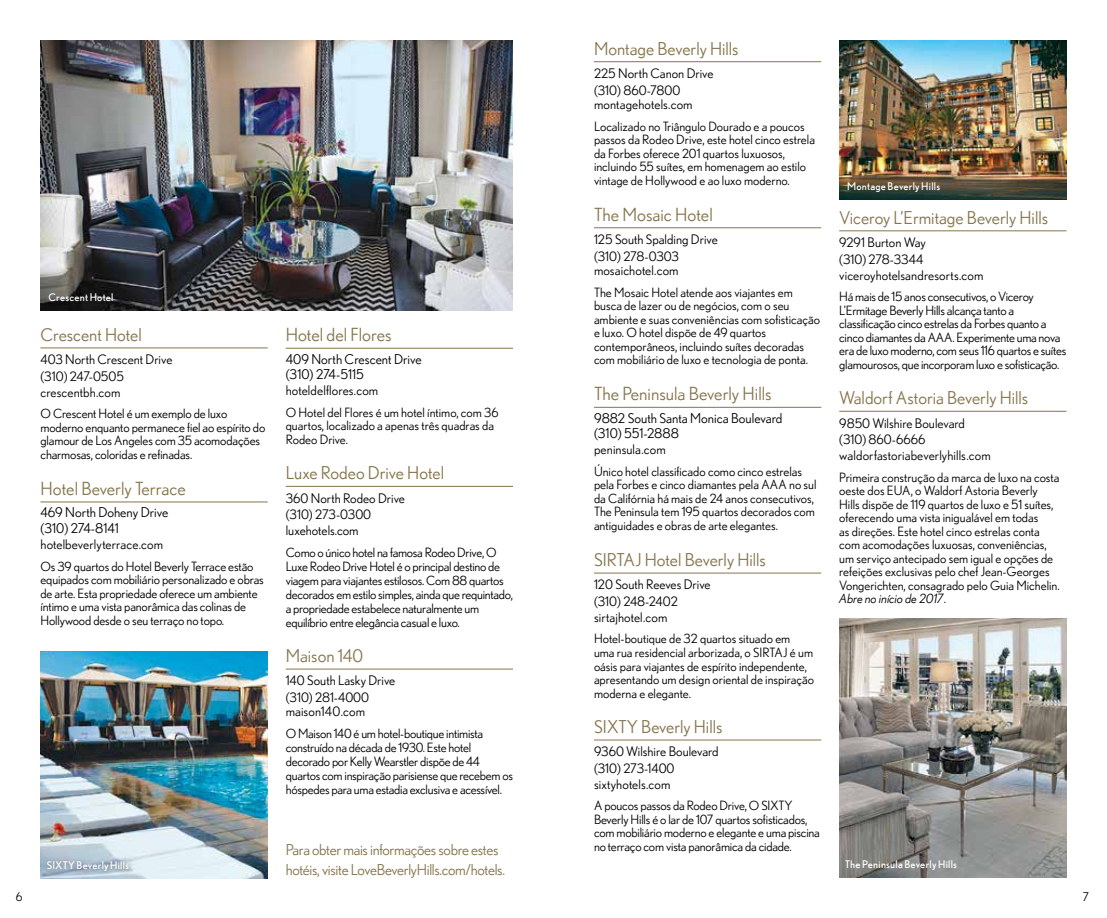
<style>
.page{position:relative;width:1107px;height:918px;background:#fff}
.page>*{position:absolute;margin:0;border:0;box-sizing:border-box;transform-origin:0 0}
.t1{font:18px "Nobel";color:#86754d}
.t2{font:17.7px "Nobel";color:#86754d}
.t3{font:15px/19.6px "Nobel";letter-spacing:-.02em;color:#86754d}
.t4{font:13.5px/15.8px "Nobel";color:#000}
.t5{font:13.2px/16.2px "Nobel";color:#000}
.t6{font:12.75px/13.5px "Nobel";letter-spacing:-.01em;color:#000}
.t7{font:12px "Nobel";color:#000}
.t8{font:10.5px "Nobel";letter-spacing:.02em;color:#fff}
.s1{font-style:italic}
</style>
<div class="page">
<img style="left:40px;top:40px;width:473px;height:270px">
<img style="left:839px;top:40px;width:227px;height:159px">
<img style="left:40px;top:652px;width:227px;height:227px">
<img style="left:839px;top:618px;width:227px;height:260px">
<hr style="left:40px;top:348px;width:228px;height:1px;background:#86754d">
<hr style="left:40px;top:502px;width:228px;height:1px;background:#86754d">
<hr style="left:286px;top:348px;width:227px;height:1px;background:#86754d">
<hr style="left:286px;top:486px;width:227px;height:1px;background:#86754d">
<hr style="left:286px;top:669px;width:227px;height:1px;background:#86754d">
<hr style="left:594px;top:61px;width:227px;height:1px;background:#86754d">
<hr style="left:594px;top:227px;width:227px;height:1px;background:#86754d">
<hr style="left:594px;top:407px;width:227px;height:1px;background:#86754d">
<hr style="left:594px;top:573px;width:227px;height:1px;background:#86754d">
<hr style="left:594px;top:740px;width:227px;height:1px;background:#86754d">
<hr style="left:839px;top:230px;width:227px;height:1px;background:#86754d">
<hr style="left:839px;top:411px;width:227px;height:1px;background:#86754d">
<div style="left:42px;top:856px;width:92px;height:21px;background:#000;opacity:.53"></div>
<h2 class="t2" style="left:594px;top:38px;width:146px">Montage Beverly Hills</h2>
<p class="t5" style="left:594px;top:65px;width:121px;line-height:16.6px">225 North Canon Drive (310) 860-7800</p>
<p class="t5" style="left:594px;top:96px;width:100px">montagehotels.com</p>
<p class="t6" style="left:594px;top:119px;width:222px">Localizado no Triângulo Dourado e a poucos passos da Rodeo Drive, este hotel cinco estrela da Forbes oferece 201 quartos luxuosos, incluindo 55 suítes, em homenagem ao estilo vintage de Hollywood e ao luxo moderno.</p>
<h1 class="t1" style="left:594px;top:204px;width:120px">The Mosaic Hotel</h1>
<p class="t5" style="left:594px;top:231px;width:125px;line-height:16.6px">125 South Spalding Drive (310) 278-0303</p>
<p class="t5" style="left:594px;top:262px;width:86px">mosaichotel.com</p>
<p class="t6" style="left:594px;top:285px;width:227px">The Mosaic Hotel atende aos viajantes em busca de lazer ou de negócios, com o seu ambiente e suas conveniências com sofisticação e luxo. O hotel dispõe de 49 quartos contemporâneos, incluindo suítes decoradas com mobiliário de luxo e tecnologia de ponta.</p>
<h1 class="t1" style="left:594px;top:383px;width:179px">The Peninsula Beverly Hills</h1>
<p class="t4" style="left:594px;top:410px;width:190px">9882 South Santa Monica Boulevard (310) 551-2888</p>
<p class="t5" style="left:594px;top:441px;width:73px">peninsula.com</p>
<p class="t6" style="left:594px;top:464px;width:224px">Único hotel classificado como cinco estrelas pela Forbes e cinco diamantes pela AAA no sul da Califórnia há mais de 24 anos consecutivos, The Peninsula tem 195 quartos decorados com antiguidades e obras de arte elegantes.</p>
<h2 class="t2" style="left:594px;top:550px;width:173px">SIRTAJ Hotel Beverly Hills</h2>
<p class="t5" style="left:594px;top:576px;width:118px">120 South Reeves Drive (310) 248-2402 sirtajhotel.com</p>
<p class="t6" style="left:594px;top:632px;width:222px">Hotel-boutique de 32 quartos situado em uma rua residencial arborizada, o SIRTAJ é um oásis para viajantes de espírito independente, apresentando um design oriental de inspiração moderna e elegante.</p>
<h2 class="t2" style="left:594px;top:716px;width:130px">SIXTY Beverly Hills</h2>
<p class="t5" style="left:594px;top:743px;width:126px">9360 Wilshire Boulevard (310) 273-1400 sixtyhotels.com</p>
<p class="t6" style="left:594px;top:799px;width:227px">A poucos passos da Rodeo Drive, O SIXTY Beverly Hills é o lar de 107 quartos sofisticados, com mobiliário moderno e elegante e uma piscina no terraço com vista panorâmica da cidade.</p>
<p class="t8" style="left:847px;top:181px;width:95px">Montage Beverly Hills</p>
<h2 class="t2" style="left:839px;top:207px;width:210px">Viceroy L’Ermitage Beverly Hills</h2>
<p class="t5" style="left:839px;top:234px;width:146px">9291 Burton Way<br>(310) 278-3344 viceroyhotelsandresorts.com</p>
<p class="t6" style="left:839px;top:290px;width:229px">Há mais de 15 anos consecutivos, o Viceroy L'Ermitage Beverly Hills alcança tanto a classificação cinco estrelas da Forbes quanto a cinco diamantes da AAA. Experimente uma nova era de luxo moderno, com seus 116 quartos e suítes glamourosos, que incorporam luxo e sofisticação.</p>
<h2 class="t2" style="left:839px;top:388px;width:191px">Waldorf Astoria Beverly Hills</h2>
<p class="t5" style="left:839px;top:415px;width:153px">9850 Wilshire Boulevard (310) 860-6666 waldorfastoriabeverlyhills.com</p>
<p class="t6" style="left:839px;top:470px;width:222px">Primeira construção da marca de luxo na costa oeste dos EUA, o Waldorf Astoria Beverly Hills dispõe de 119 quartos de luxo e 51 suítes, oferecendo uma vista inigualável em todas<br>as direções. Este hotel cinco estrelas conta com acomodações luxuosas, conveniências, um serviço antecipado sem igual e opções de refeições exclusivas pelo chef Jean-Georges Vongerichten, consagrado pelo Guia Michelin.<br><span class="s1">Abre no início de 2017</span>.</p>
<p class="t8" style="left:49px;top:291px;width:66px">Crescent Hotel</p>
<h2 class="t2" style="left:40px;top:324px;width:103px">Crescent Hotel</h2>
<p class="t5" style="left:40px;top:351px;width:133px">403 North Crescent Drive (310) 247-0505 crescentbh.com</p>
<p class="t6" style="left:40px;top:407px;width:226px">O Crescent Hotel é um exemplo de luxo moderno enquanto permanece fiel ao espírito do glamour de Los Angeles com 35 acomodações charmosas, coloridas e refinadas.</p>
<h1 class="t1" style="left:40px;top:478px;width:147px">Hotel Beverly Terrace</h1>
<p class="t4" style="left:40px;top:504px;width:129px">469 North Doheny Drive (310) 274-8141</p>
<p class="t5" style="left:40px;top:536px;width:124px">hotelbeverlyterrace.com</p>
<p class="t6" style="left:40px;top:559px;width:225px">Os 39 quartos do Hotel Beverly Terrace estão equipados com mobiliário personalizado e obras de arte. Esta propriedade oferece um ambiente íntimo e uma vista panorâmica das colinas de Hollywood desde o seu terraço no topo.</p>
<h1 class="t1" style="left:286px;top:324px;width:107px">Hotel del Flores</h1>
<p class="t4" style="left:286px;top:351px;width:137px">409 North Crescent Drive (310) 274-5115</p>
<p class="t5" style="left:286px;top:382px;width:94px">hoteldelflores.com</p>
<p class="t6" style="left:286px;top:405px;width:214px">O Hotel del Flores é um hotel íntimo, com 36 quartos, localizado a apenas três quadras da<br>Rodeo Drive.</p>
<h2 class="t2" style="left:286px;top:463px;width:160px">Luxe Rodeo Drive Hotel</h2>
<p class="t5" style="left:286px;top:490px;width:121px">360 North Rodeo Drive (310) 273-0300 luxehotels.com</p>
<p class="t6" style="left:286px;top:546px;width:229px">Como o único hotel na famosa Rodeo Drive, O Luxe Rodeo Drive Hotel é o principal destino de viagem para viajantes estilosos. Com 88 quartos decorados em estilo simples, ainda que requintado, a propriedade estabelece naturalmente um equilíbrio entre elegância casual e luxo.</p>
<h2 class="t2" style="left:286px;top:646px;width:79px">Maison 140</h2>
<p class="t5" style="left:286px;top:672px;width:111px;line-height:16.6px">140 South Lasky Drive (310) 281-4000</p>
<p class="t5" style="left:286px;top:703px;width:81px">maison140.com</p>
<p class="t6" style="left:286px;top:727px;width:229px">O Maison 140 é um hotel-boutique intimista construído na década de 1930. Este hotel decorado por Kelly Wearstler dispõe de 44 quartos com inspiração parisiense que recebem os hóspedes para uma estadia exclusiva e acessível.</p>
<p class="t3" style="left:286px;top:840px;width:221px">Para obter mais informações sobre estes hotéis, visite LoveBeverlyHills.com/hotels.</p>
<p class="t8" style="left:47px;top:859px;width:84px">SIXTY Beverly Hills</p>
<p class="t8" style="left:845px;top:859px;width:113px">The Peninsula Beverly Hills</p>
<p class="t7" style="left:16px;top:890px;width:8px">6</p>
<p class="t7" style="left:1083px;top:890px;width:8px">7</p>
</div>
